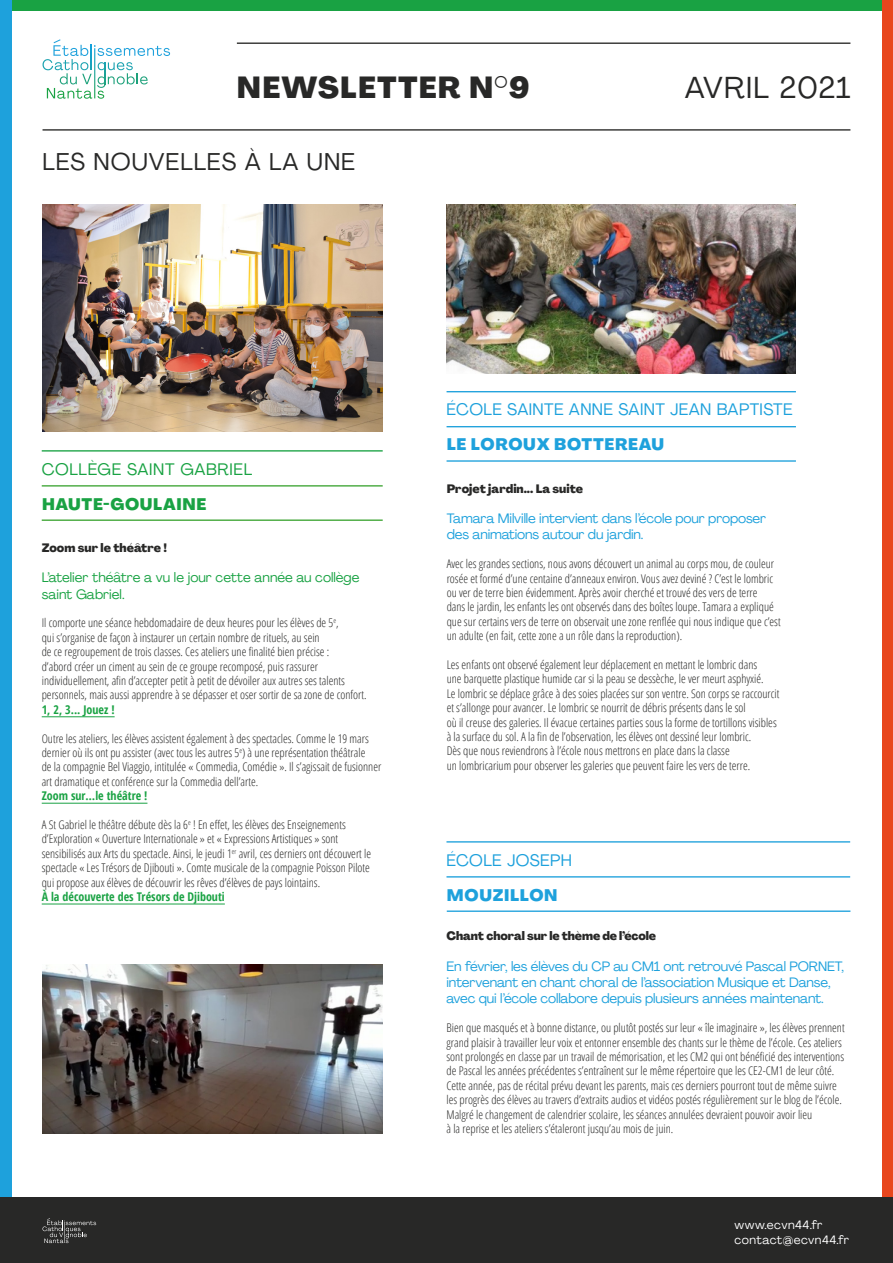
<style>
.page{position:relative;width:893px;height:1263px;background:#fff}
.page>*{position:absolute;margin:0;border:0;box-sizing:border-box;transform-origin:0 0}
.t1{font:800 30px "Agrandir";letter-spacing:.04em;color:#282827}
.t2{font:30px "Agrandir";letter-spacing:.02em;color:#282827}
.t3{font:24px "Agrandir";letter-spacing:.04em;color:#282827}
.t4{font:16.5px "Agrandir";letter-spacing:.025em;color:#1ea1dc}
.t5{font:800 16.5px "Agrandir";letter-spacing:.04em;color:#1ea1dc}
.t6{font:16.5px "Agrandir";letter-spacing:.04em;color:#19a243}
.t7{font:800 16.5px "Agrandir";letter-spacing:.04em;color:#19a243}
.t8{font:13.5px/16.2px "Agrandir";letter-spacing:-.01em;color:#1ea1dc}
.t9{font:13.5px/16.2px "Agrandir";color:#19a243}
.t10{font:300 12px/14.4px "Open Sans Condensed";color:#282827}
.t11{font:800 12px "Agrandir";letter-spacing:-.005em;color:#282827}
.t12{font:700 12px "Open Sans Condensed";color:#19a243}
.t13{font:12px/14.4px "Agrandir";letter-spacing:.04em;color:#fff}
</style>
<div class="page">
<div style="left:0;top:0;width:893px;height:11px;background:#19a243"></div>
<div style="left:0;top:0;width:12px;height:1263px;background:#1ea1dc"></div>
<div style="left:882px;top:0;width:11px;height:1263px;background:#e8461d"></div>
<hr style="left:42px;top:716px;width:73px;height:1px;background:#19a243">
<hr style="left:42px;top:803px;width:105px;height:1px;background:#19a243">
<hr style="left:42px;top:904px;width:183px;height:1px;background:#19a243">
<hr style="left:43px;top:129px;width:807px;height:2px;background:#282827">
<hr style="left:237px;top:43px;width:613px;height:1px;background:#282827">
<svg style="left:43px;top:39px;width:127px;height:60px"></svg>
<hr style="left:42px;top:450px;width:341px;height:2px;background:#19a243">
<hr style="left:42px;top:485px;width:341px;height:1px;background:#3fa535">
<hr style="left:447px;top:391px;width:349px;height:1px;background:#1ea1dc">
<hr style="left:447px;top:426px;width:349px;height:1px;background:#1ea1dc">
<hr style="left:447px;top:460px;width:349px;height:2px;background:#1ea1dc">
<hr style="left:42px;top:519px;width:341px;height:2px;background:#3fa535">
<hr style="left:446px;top:841px;width:404px;height:1px;background:#1ea1dc">
<hr style="left:446px;top:876px;width:404px;height:1px;background:#1ea1dc">
<hr style="left:447px;top:910px;width:403px;height:2px;background:#1ea1dc">
<div style="left:0;top:1197px;width:893px;height:66px;background:#282827"></div>
<svg style="left:43px;top:1218px;width:53px;height:25px"></svg>
<img style="left:43px;top:964px;width:340px;height:169px">
<img style="left:446px;top:204px;width:350px;height:169px">
<img style="left:42px;top:204px;width:341px;height:227px">
<h1 class="t1" style="left:237px;top:69px;width:294px">NEWSLETTER N°9</h1>
<h1 class="t2" style="left:685px;top:69px;width:167px">AVRIL 2021</h1>
<h2 class="t3" style="left:43px;top:146px;width:314px">LES NOUVELLES À LA UNE</h2>
<h3 class="t6" style="left:42px;top:459px;width:212px">COLLÈGE SAINT GABRIEL</h3>
<h3 class="t7" style="left:42px;top:493px;width:166px">HAUTE-GOULAINE</h3>
<p class="t11" style="left:42px;top:540px;width:127px">Zoom sur le théâtre !</p>
<p class="t9" style="left:42px;top:569px;width:319px">L’atelier théâtre a vu le jour cette année au collège saint Gabriel.</p>
<p class="t10" style="left:42px;top:615px;width:326px">Il comporte une séance hebdomadaire de deux heures pour les élèves de 5<sup>e</sup>,<br>qui s’organise de façon à instaurer un certain nombre de rituels, au sein<br>de ce regroupement de trois classes. Ces ateliers une finalité bien précise :<br>d’abord créer un ciment au sein de ce groupe recomposé, puis rassurer individuellement, afin d’accepter petit à petit de dévoiler aux autres ses talents personnels, mais aussi apprendre à se dépasser et oser sortir de sa zone de confort.</p>
<p class="t12" style="left:42px;top:701px;width:74px">1, 2, 3... Jouez !</p>
<p class="t10" style="left:42px;top:731px;width:341px">Outre les ateliers, les élèves assistent également à des spectacles. Comme le 19 mars dernier où ils ont pu assister (avec tous les autres 5<sup>e</sup>) à une représentation théâtrale<br>de la compagnie Bel Viaggio, intitulée « Commedia, Comédie ». Il s’agissait de fusionner art dramatique et conférence sur la Commedia dell’arte.</p>
<p class="t12" style="left:42px;top:787px;width:107px">Zoom sur…le théâtre !</p>
<p class="t10" style="left:42px;top:817px;width:331px">A St Gabriel le théâtre débute dès la 6<sup>e</sup> ! En effet, les élèves des Enseignements d’Exploration « Ouverture Internationale » et « Expressions Artistiques » sont sensibilisés aux Arts du spectacle. Ainsi, le jeudi 1<sup>er</sup> avril, ces derniers ont découvert le spectacle « Les Trésors de Djibouti ». Comte musicale de la compagnie Poisson Pilote qui propose aux élèves de découvrir les rêves d’élèves de pays lointains.</p>
<p class="t12" style="left:42px;top:888px;width:185px">À la découverte des Trésors de Djibouti</p>
<h3 class="t4" style="left:447px;top:399px;width:348px">ÉCOLE SAINTE ANNE SAINT JEAN BAPTISTE</h3>
<h3 class="t5" style="left:447px;top:434px;width:219px">LE LOROUX BOTTEREAU</h3>
<p class="t11" style="left:447px;top:481px;width:138px">Projet jardin... La suite</p>
<p class="t8" style="left:447px;top:510px;width:321px">Tamara Milville intervient dans l’école pour proposer des animations autour du jardin.</p>
<p class="t10" style="left:447px;top:556px;width:335px">Avec les grandes sections, nous avons découvert un animal au corps mou, de couleur rosée et formé d’une centaine d’anneaux environ. Vous avez deviné ? C’est le lombric ou ver de terre bien évidemment. Après avoir cherché et trouvé des vers de terre<br>dans le jardin, les enfants les ont observés dans des boîtes loupe. Tamara a expliqué que sur certains vers de terre on observait une zone renflée qui nous indique que c’est un adulte (en fait, cette zone a un rôle dans la reproduction).</p>
<p class="t10" style="left:447px;top:657px;width:334px">Les enfants ont observé également leur déplacement en mettant le lombric dans<br>une barquette plastique humide car si la peau se dessèche, le ver meurt asphyxié.<br>Le lombric se déplace grâce à des soies placées sur son ventre. Son corps se raccourcit et s’allonge pour avancer. Le lombric se nourrit de débris présents dans le sol<br>où il creuse des galeries. Il évacue certaines parties sous la forme de tortillons visibles à la surface du sol. A la fin de l’observation, les élèves ont dessiné leur lombric.<br>Dès que nous reviendrons à l’école nous mettrons en place dans la classe<br>un lombricarium pour observer les galeries que peuvent faire les vers de terre.</p>
<h3 class="t4" style="left:446px;top:849px;width:127px">ÉCOLE JOSEPH</h3>
<h3 class="t5" style="left:447px;top:884px;width:112px">MOUZILLON</h3>
<p class="t11" style="left:446px;top:929px;width:211px">Chant choral sur le thème de l’école</p>
<p class="t8" style="left:446px;top:958px;width:399px">En février, les élèves du CP au CM1 ont retrouvé Pascal PORNET, intervenant en chant choral de l’association Musique et Danse, avec qui l’école collabore depuis plusieurs années maintenant.</p>
<p class="t10" style="left:446px;top:1020px;width:400px">Bien que masqués et à bonne distance, ou plutôt postés sur leur « île imaginaire », les élèves prennent grand plaisir à travailler leur voix et entonner ensemble des chants sur le thème de l’école. Ces ateliers sont prolongés en classe par un travail de mémorisation, et les CM2 qui ont bénéficié des interventions de Pascal les années précédentes s’entraînent sur le même répertoire que les CE2-CM1 de leur côté.<br>Cette année, pas de récital prévu devant les parents, mais ces derniers pourront tout de même suivre les progrès des élèves au travers d’extraits audios et vidéos postés régulièrement sur le blog de l’école.<br>Malgré le changement de calendrier scolaire, les séances annulées devraient pouvoir avoir lieu<br>à la reprise et les ateliers s’étaleront jusqu’au mois de juin.</p>
<p class="t13" style="left:735px;top:1217px;width:116px">www.ecvn44.fr contact@ecvn44.fr</p>
</div>
